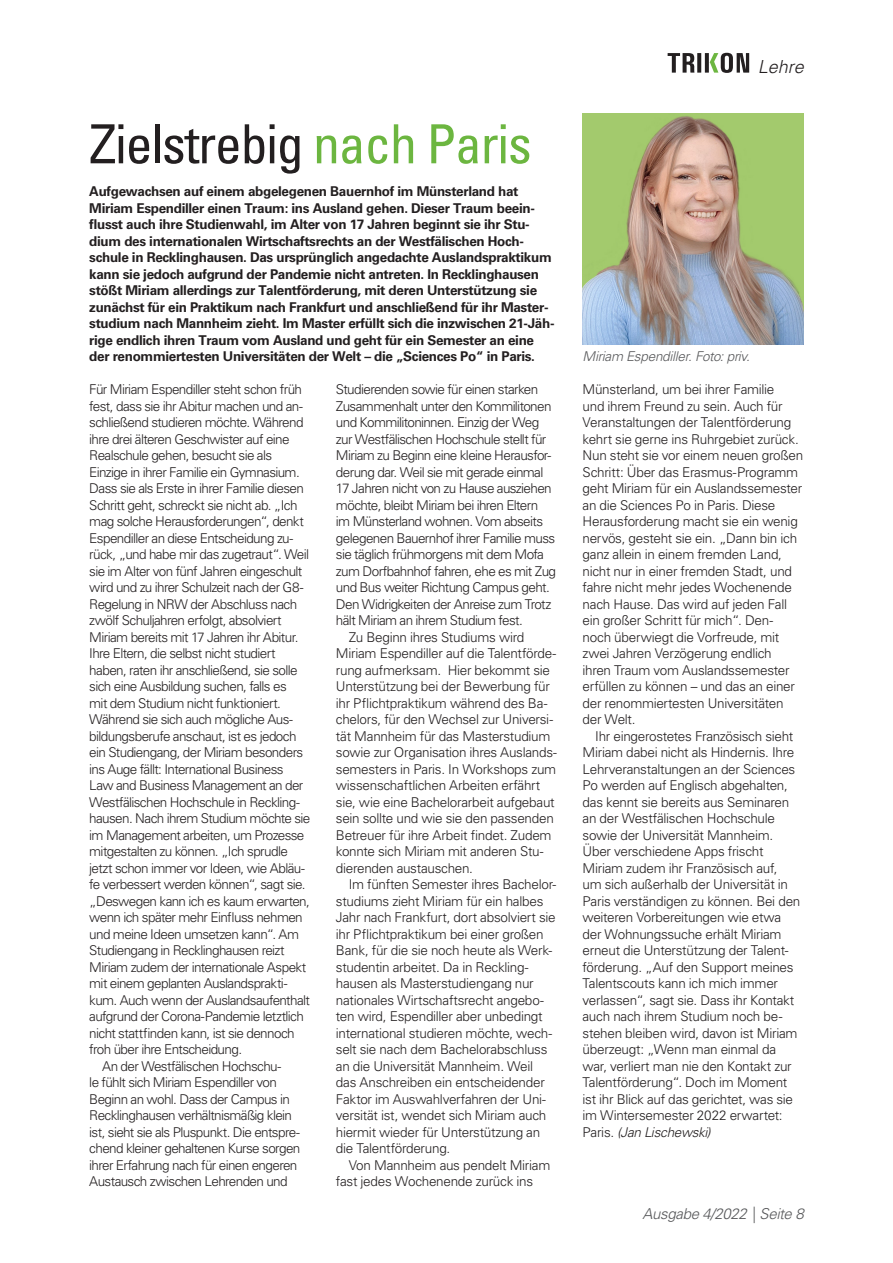
<style>
.page{position:relative;width:893px;height:1263px;background:#fff}
.page>*{position:absolute;margin:0;border:0;box-sizing:border-box;transform-origin:0 0}
.Headline_36{font:condensed 54px "Univers LT Std";letter-spacing:-.025em;color:#231f20}
.t1{font:italic 300 18px "Univers LT Std";color:#231f20}
.t2{font:italic 300 15px "Univers LT Std";letter-spacing:-.025em;color:#57585a}
.FließtextEinrück{font:300 13.5px/16.5px "Univers LT Std";letter-spacing:-.025em;color:#231f20}
.Fließtext{font:300 13.5px/16.5px "Univers LT Std";letter-spacing:-.045em;color:#231f20}
.FließtextEinrück-2{font:300 13.5px/16.5px "Univers LT Std";letter-spacing:-.045em;color:#231f20}
.Aufmacher{font:700 13.5px/16.5px "Univers LT Std";letter-spacing:-.025em;color:#231f20}
.Bildtext_Titel_80{font:italic 300 13.5px "Univers LT Std";letter-spacing:-.02em;color:#57585a}
.s1{color:#6cb640}
.s2{font-style:italic}
</style>
<div class="page">
<svg style="left:668px;top:53px;width:81px;height:20px"></svg>
<img style="left:583px;top:114px;width:221px;height:231px">
<p class="Headline_36" style="left:89px;top:110px;width:444px">Zielstrebig <span class="s1">nach Paris</span></p>
<p class="Aufmacher" style="left:89px;top:183px;width:467px">Aufgewachsen auf einem abgelegenen Bauernhof im Münsterland hat Miriam Espendiller einen Traum: ins Ausland gehen. Dieser Traum beein&shy;flusst auch ihre Studienwahl, im Alter von 17 Jahren beginnt sie ihr Stu&shy;dium des internationalen Wirtschaftsrechts an der Westfälischen Hoch&shy;schule in Recklinghausen. Das ursprünglich angedachte Auslandspraktikum kann sie jedoch aufgrund der Pandemie nicht antreten. In Recklinghausen stößt Miriam allerdings zur Talentförderung, mit deren Unterstützung sie zunächst für ein Praktikum nach Frankfurt und anschließend für ihr Master&shy;studium nach Mannheim zieht. Im Master erfüllt sich die inzwischen 21-Jäh&shy;rige endlich ihren Traum vom Ausland und geht für ein Semester an eine der renommiertesten Universitäten der Welt – die „Sciences Po“ in Paris.</p>
<p class="Fließtext" style="left:89px;top:381px;width:223px">Für Miriam Espendiller steht schon früh fest, dass sie ihr Abitur machen und an&shy;schließend studieren möchte. Während ihre drei älteren Geschwister auf eine Realschule gehen, besucht sie als Einzige in ihrer Familie ein Gymnasium.<br>Dass sie als Erste in ihrer Familie diesen Schritt geht, schreckt sie nicht ab. „Ich mag solche Herausforderungen“, denkt Espendiller an diese Entscheidung zu&shy;rück, „und habe mir das zugetraut“. Weil sie im Alter von fünf Jahren eingeschult wird und zu ihrer Schulzeit nach der G8- Regelung in NRW der Abschluss nach zwölf Schuljahren erfolgt, absolviert Miriam bereits mit 17 Jahren ihr Abitur.<br>Ihre Eltern, die selbst nicht studiert haben, raten ihr anschließend, sie solle sich eine Ausbildung suchen, falls es<br>mit dem Studium nicht funktioniert.<br>Während sie sich auch mögliche Aus&shy;bildungsberufe anschaut, ist es jedoch ein Studiengang, der Miriam besonders ins Auge fällt: International Business Law and Business Management an der Westfälischen Hochschule in Reckling&shy;hausen. Nach ihrem Studium möchte sie im Management arbeiten, um Prozesse mitgestalten zu können. „Ich sprudle jetzt schon immer vor Ideen, wie Abläu&shy;fe verbessert werden können“, sagt sie. „Deswegen kann ich es kaum erwarten, wenn ich später mehr Einfluss nehmen und meine Ideen umsetzen kann“. Am Studiengang in Recklinghausen reizt Miriam zudem der internationale Aspekt mit einem geplanten Auslandsprakti&shy;kum. Auch wenn der Auslandsaufenthalt aufgrund der Corona-Pandemie letztlich nicht stattfinden kann, ist sie dennoch froh über ihre Entscheidung.</p>
<p class="FließtextEinrück-2" style="left:89px;top:1058px;width:213px;text-indent:13px">An der Westfälischen Hochschu-<br>le fühlt sich Miriam Espendiller von Beginn an wohl. Dass der Campus in Recklinghausen verhältnismäßig klein ist, sieht sie als Pluspunkt. Die entspre&shy;chend kleiner gehaltenen Kurse sorgen ihrer Erfahrung nach für einen engeren Austausch zwischen Lehrenden und</p>
<p class="FließtextEinrück-2" style="left:336px;top:381px;width:222px">Studierenden sowie für einen starken Zusammenhalt unter den Kommilitonen und Kommilitoninnen. Einzig der Weg zur Westfälischen Hochschule stellt für Miriam zu Beginn eine kleine Herausfor&shy;derung dar. Weil sie mit gerade einmal 17 Jahren nicht von zu Hause ausziehen möchte, bleibt Miriam bei ihren Eltern<br>im Münsterland wohnen. Vom abseits gelegenen Bauernhof ihrer Familie muss sie täglich frühmorgens mit dem Mofa zum Dorfbahnhof fahren, ehe es mit Zug und Bus weiter Richtung Campus geht.<br>Den Widrigkeiten der Anreise zum Trotz hält Miriam an ihrem Studium fest.</p>
<p class="FließtextEinrück" style="left:336px;top:629px;width:223px;text-indent:13px">Zu Beginn ihres Studiums wird Miriam Espendiller auf die Talentförde&shy;rung aufmerksam. Hier bekommt sie Unterstützung bei der Bewerbung für ihr Pflichtpraktikum während des Ba&shy;chelors, für den Wechsel zur Universi&shy;tät Mannheim für das Masterstudium sowie zur Organisation ihres Auslands&shy;semesters in Paris. In Workshops zum wissenschaftlichen Arbeiten erfährt sie, wie eine Bachelorarbeit aufgebaut sein sollte und wie sie den passenden Betreuer für ihre Arbeit findet. Zudem konnte sich Miriam mit anderen Stu&shy;dierenden austauschen.</p>
<p class="FließtextEinrück" style="left:336px;top:876px;width:222px;text-indent:13px">Im fünften Semester ihres Bachelor&shy;studiums zieht Miriam für ein halbes Jahr nach Frankfurt, dort absolviert sie ihr Pflichtpraktikum bei einer großen Bank, für die sie noch heute als Werk&shy;studentin arbeitet. Da in Reckling&shy;hausen als Masterstudiengang nur nationales Wirtschaftsrecht angebo&shy;ten wird, Espendiller aber unbedingt international studieren möchte, wech&shy;selt sie nach dem Bachelorabschluss an die Universität Mannheim. Weil das Anschreiben ein entscheidender Faktor im Auswahlverfahren der Uni&shy;versität ist, wendet sich Miriam auch hiermit wieder für Unterstützung an die Talentförderung.</p>
<p class="FließtextEinrück" style="left:336px;top:1157px;width:216px;text-indent:13px">Von Mannheim aus pendelt Miriam fast jedes Wochenende zurück ins</p>
<h2 class="t1" style="left:758px;top:56px;width:48px">Lehre</h2>
<p class="Bildtext_Titel_80" style="left:583px;top:348px;width:169px">Miriam Espendiller. Foto: priv.</p>
<p class="FließtextEinrück" style="left:583px;top:381px;width:222px">Münsterland, um bei ihrer Familie<br>und ihrem Freund zu sein. Auch für Veranstaltungen der Talentförderung kehrt sie gerne ins Ruhrgebiet zurück.<br>Nun steht sie vor einem neuen großen Schritt: Über das Erasmus-Programm geht Miriam für ein Auslandssemester an die Sciences Po in Paris. Diese Herausforderung macht sie ein wenig nervös, gesteht sie ein. „Dann bin ich ganz allein in einem fremden Land, nicht nur in einer fremden Stadt, und fahre nicht mehr jedes Wochenende nach Hause. Das wird auf jeden Fall ein großer Schritt für mich“. Den&shy;noch überwiegt die Vorfreude, mit zwei Jahren Verzögerung endlich ihren Traum vom Auslandssemester erfüllen zu können – und das an einer der renommiertesten Universitäten der Welt.</p>
<p class="FließtextEinrück" style="left:583px;top:728px;width:219px;text-indent:13px">Ihr eingerostetes Französisch sieht Miriam dabei nicht als Hindernis. Ihre Lehrveranstaltungen an der Sciences Po werden auf Englisch abgehalten, das kennt sie bereits aus Seminaren an der Westfälischen Hochschule sowie der Universität Mannheim.<br>Über verschiedene Apps frischt Miriam zudem ihr Französisch auf,<br>um sich außerhalb der Universität in Paris verständigen zu können. Bei den weiteren Vorbereitungen wie etwa der Wohnungssuche erhält Miriam erneut die Unterstützung der Talent&shy;förderung. „Auf den Support meines Talentscouts kann ich mich immer verlassen“, sagt sie. Dass ihr Kontakt auch nach ihrem Studium noch be&shy;stehen bleiben wird, davon ist Miriam überzeugt: „Wenn man einmal da war, verliert man nie den Kontakt zur Talentförderung“. Doch im Moment ist ihr Blick auf das gerichtet, was sie im Wintersemester 2022 erwartet:<br>Paris. <span class="s2">(Jan Lischewski)</span></p>
<p class="t2" style="left:643px;top:1205px;width:163px">Ausgabe 4/2022 | Seite 8</p>
</div>
